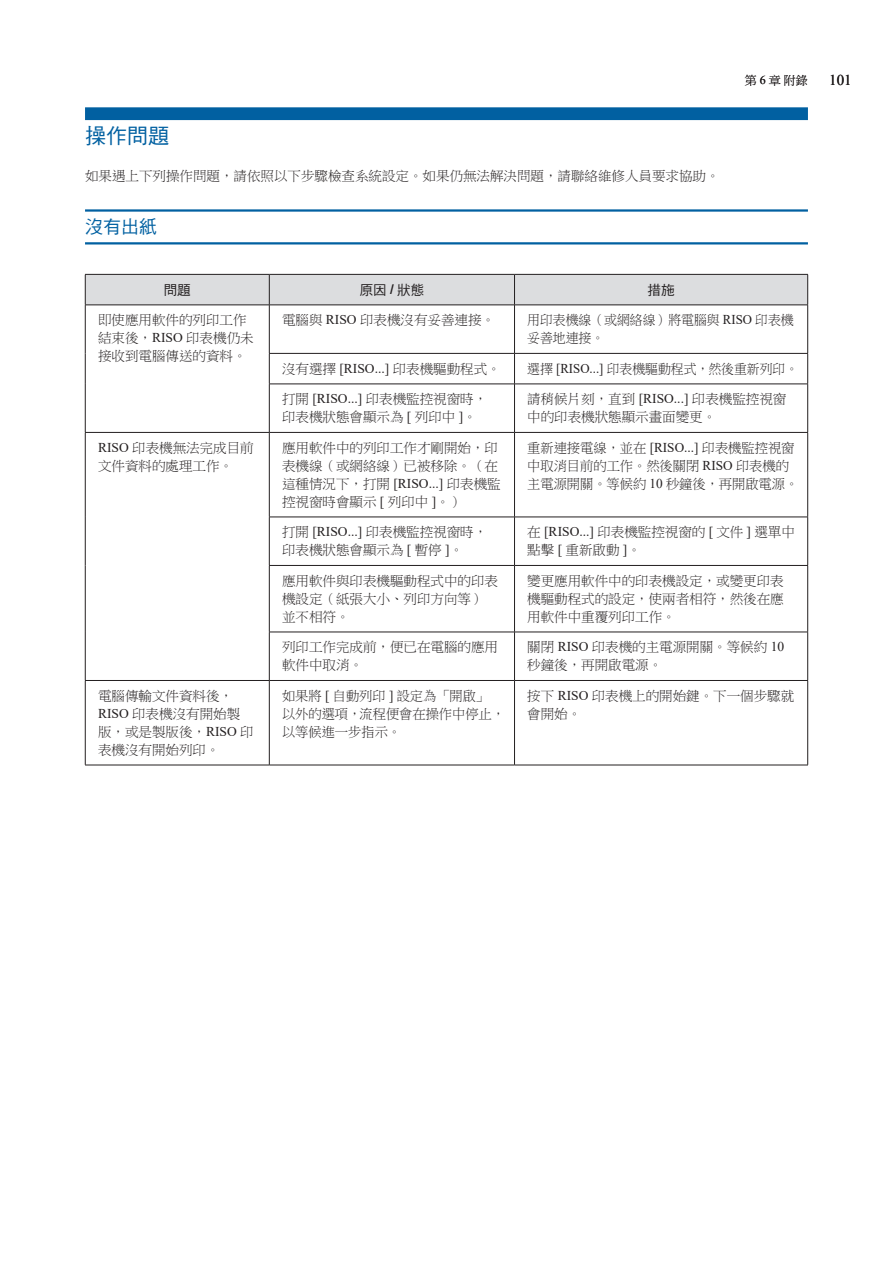
<style>
.page{position:relative;width:893px;height:1263px;background:#fff}
.page>*{position:absolute;margin:0;border:0;box-sizing:border-box;transform-origin:0 0}
.t1{font:21px "DF Hei Md HKSCS U";color:#0160a1}
.t2{font:18px "DF Hei Md HKSCS U";color:#0160a1}
.t3{font:15px "Times New Roman";color:#231f20}
.t4{font:13.5px/18px "DF Ming Lt HKSCS U";color:#231f20}
.t5{font:13.5px/18px "DF Ming Lt HKSCS U";color:#231f20;scale:.95 1}
.t6{font:13.5px "DF Hei Md HKSCS U";color:#231f20}
.t7{font:12px "DF Ming Lt HKSCS U";color:#231f20}
.s1{font-family:"Times New Roman"}
.s2{font-family:"Arial";font-weight:700}
</style>
<div class="page">
<div style="left:85px;top:107px;width:723px;height:13px;background:#0160a1"></div>
<hr style="left:85px;top:209px;width:723px;height:3px;background:#0160a1">
<hr style="left:85px;top:242px;width:723px;height:2px;background:#0160a1">
<div style="left:86px;top:275px;width:721px;height:30px;background:#dcdddf"></div>
<hr style="left:85px;top:274px;width:184px;height:1px;background:#231f20">
<hr style="left:85px;top:275px;width:1px;height:30px;background:#231f20">
<hr style="left:269px;top:274px;width:245px;height:1px;background:#231f20">
<hr style="left:269px;top:275px;width:1px;height:30px;background:#231f20">
<hr style="left:514px;top:274px;width:294px;height:1px;background:#231f20">
<hr style="left:514px;top:275px;width:1px;height:30px;background:#231f20">
<hr style="left:807px;top:275px;width:1px;height:30px;background:#231f20">
<hr style="left:85px;top:305px;width:1px;height:48px;background:#231f20">
<hr style="left:269px;top:305px;width:1px;height:48px;background:#231f20">
<hr style="left:514px;top:305px;width:1px;height:48px;background:#231f20">
<hr style="left:807px;top:305px;width:1px;height:48px;background:#231f20">
<hr style="left:85px;top:353px;width:1px;height:31px;background:#231f20">
<hr style="left:269px;top:353px;width:245px;height:1px;background:#231f20">
<hr style="left:269px;top:354px;width:1px;height:30px;background:#231f20">
<hr style="left:514px;top:353px;width:294px;height:1px;background:#231f20">
<hr style="left:514px;top:354px;width:1px;height:30px;background:#231f20">
<hr style="left:807px;top:354px;width:1px;height:30px;background:#231f20">
<hr style="left:85px;top:384px;width:1px;height:48px;background:#231f20">
<hr style="left:269px;top:384px;width:245px;height:1px;background:#231f20">
<hr style="left:269px;top:384px;width:1px;height:48px;background:#231f20">
<hr style="left:514px;top:384px;width:294px;height:1px;background:#231f20">
<hr style="left:514px;top:384px;width:1px;height:48px;background:#231f20">
<hr style="left:807px;top:384px;width:1px;height:48px;background:#231f20">
<hr style="left:85px;top:432px;width:184px;height:1px;background:#231f20">
<hr style="left:85px;top:433px;width:1px;height:84px;background:#231f20">
<hr style="left:269px;top:432px;width:245px;height:1px;background:#231f20">
<hr style="left:269px;top:433px;width:1px;height:84px;background:#231f20">
<hr style="left:514px;top:432px;width:294px;height:1px;background:#231f20">
<hr style="left:514px;top:433px;width:1px;height:84px;background:#231f20">
<hr style="left:807px;top:433px;width:1px;height:84px;background:#231f20">
<hr style="left:85px;top:517px;width:1px;height:48px;background:#231f20">
<hr style="left:269px;top:517px;width:245px;height:1px;background:#231f20">
<hr style="left:269px;top:517px;width:1px;height:48px;background:#231f20">
<hr style="left:514px;top:517px;width:294px;height:1px;background:#231f20">
<hr style="left:514px;top:517px;width:1px;height:48px;background:#231f20">
<hr style="left:807px;top:517px;width:1px;height:48px;background:#231f20">
<hr style="left:85px;top:565px;width:1px;height:67px;background:#231f20">
<hr style="left:269px;top:565px;width:245px;height:1px;background:#231f20">
<hr style="left:269px;top:566px;width:1px;height:66px;background:#231f20">
<hr style="left:514px;top:565px;width:294px;height:1px;background:#231f20">
<hr style="left:514px;top:566px;width:1px;height:66px;background:#231f20">
<hr style="left:807px;top:566px;width:1px;height:66px;background:#231f20">
<hr style="left:85px;top:632px;width:1px;height:48px;background:#231f20">
<hr style="left:269px;top:632px;width:245px;height:1px;background:#231f20">
<hr style="left:269px;top:632px;width:1px;height:48px;background:#231f20">
<hr style="left:514px;top:632px;width:294px;height:1px;background:#231f20">
<hr style="left:514px;top:632px;width:1px;height:48px;background:#231f20">
<hr style="left:807px;top:632px;width:1px;height:48px;background:#231f20">
<hr style="left:85px;top:680px;width:184px;height:1px;background:#231f20">
<hr style="left:85px;top:681px;width:1px;height:84px;background:#231f20">
<hr style="left:269px;top:680px;width:245px;height:1px;background:#231f20">
<hr style="left:269px;top:681px;width:1px;height:84px;background:#231f20">
<hr style="left:514px;top:680px;width:294px;height:1px;background:#231f20">
<hr style="left:514px;top:681px;width:1px;height:84px;background:#231f20">
<hr style="left:807px;top:681px;width:1px;height:84px;background:#231f20">
<hr style="left:85px;top:305px;width:184px;height:1px;background:#231f20">
<hr style="left:269px;top:305px;width:245px;height:1px;background:#231f20">
<hr style="left:514px;top:305px;width:294px;height:1px;background:#231f20">
<hr style="left:85px;top:765px;width:184px;height:1px;background:#231f20">
<hr style="left:269px;top:765px;width:245px;height:1px;background:#231f20">
<hr style="left:514px;top:765px;width:294px;height:1px;background:#231f20">
<h1 class="t1" style="left:85px;top:125px;width:85px">操作問題</h1>
<p class="t4" style="left:85px;top:167px;width:636px">如果遇上下列操作問題，請依照以下步驟檢查系統設定。如果仍無法解決問題，請聯絡維修人員要求協助。</p>
<h2 class="t2" style="left:85px;top:218px;width:73px">沒有出紙</h2>
<p class="t7" style="left:745px;top:74px;width:64px">第<span class="s1">6</span>章附錄</p>
<p class="t3" style="left:829px;top:70px;width:24px">101</p>
<p class="t6" style="left:164px;top:283px;width:28px">問題</p>
<p class="t6" style="left:360px;top:283px;width:66px">原因 <span class="s2">/</span> 狀態</p>
<p class="t6" style="left:648px;top:283px;width:28px">措施</p>
<p class="t4" style="left:98px;top:311px;width:157px">即使應用軟件的列印工作結束後，<span class="s1">RISO</span> 印表機仍未接收到電腦傳送的資料。</p>
<p class="t4" style="left:282px;top:311px;width:215px">電腦與 <span class="s1">RISO</span> 印表機沒有妥善連接。</p>
<p class="t5" style="left:527px;top:311px;width:282px">用印表機線（或網絡線）將電腦與 <span class="s1">RISO</span> 印表機妥善地連接。</p>
<p class="t4" style="left:282px;top:360px;width:220px">沒有選擇 <span class="s1">[RISO...]</span> 印表機驅動程式。</p>
<p class="t5" style="left:527px;top:360px;width:287px">選擇 <span class="s1">[RISO...]</span> 印表機驅動程式，然後重新列印。</p>
<p class="t4" style="left:282px;top:390px;width:207px">打開 <span class="s1">[RISO...]</span> 印表機監控視窗時，印表機狀態會顯示為 <span class="s1">[</span> 列印中 <span class="s1">]</span>。</p>
<p class="t4" style="left:527px;top:390px;width:261px">請稍候片刻，直到 <span class="s1">[RISO...]</span> 印表機監控視窗中的印表機狀態顯示畫面變更。</p>
<p class="t4" style="left:98px;top:439px;width:157px"><span class="s1">RISO</span> 印表機無法完成目前文件資料的處理工作。</p>
<p class="t4" style="left:282px;top:439px;width:220px">應用軟件中的列印工作才剛開始，印表機線（或網絡線）已被移除。（在這種情況下，打開 <span class="s1">[RISO...]</span> 印表機監控視窗時會顯示 <span class="s1">[</span> 列印中 <span class="s1">]</span>。）</p>
<p class="t4" style="left:527px;top:439px;width:272px">重新連接電線，並在 <span class="s1">[RISO...]</span> 印表機監控視窗中取消目前的工作。然後關閉 <span class="s1">RISO</span> 印表機的主電源開關。等候約 <span class="s1">10</span> 秒鐘後，再開啟電源。</p>
<p class="t4" style="left:282px;top:523px;width:207px">打開 <span class="s1">[RISO...]</span> 印表機監控視窗時，印表機狀態會顯示為 <span class="s1">[</span> 暫停 <span class="s1">]</span>。</p>
<p class="t4" style="left:527px;top:523px;width:269px">在 <span class="s1">[RISO...]</span> 印表機監控視窗的 <span class="s1">[</span> 文件 <span class="s1">]</span> 選單中點擊 <span class="s1">[</span> 重新啟動 <span class="s1">]</span>。</p>
<p class="t4" style="left:282px;top:572px;width:217px">應用軟件與印表機驅動程式中的印表機設定（紙張大小、列印方向等）並不相符。</p>
<p class="t4" style="left:527px;top:572px;width:258px;text-align:justify">變更應用軟件中的印表機設定，或變更印表機驅動程式的設定，使兩者相符，然後在應用軟件中重覆列印工作。</p>
<p class="t4" style="left:282px;top:638px;width:217px">列印工作完成前，便已在電腦的應用軟件中取消。</p>
<p class="t4" style="left:527px;top:638px;width:258px">關閉 <span class="s1">RISO</span> 印表機的主電源開關。等候約 <span class="s1">10</span>秒鐘後，再開啟電源。</p>
<p class="t4" style="left:98px;top:687px;width:157px">電腦傳輸文件資料後，<br><span class="s1">RISO</span> 印表機沒有開始製版，或是製版後，<span class="s1">RISO</span> 印表機沒有開始列印。</p>
<p class="t4" style="left:282px;top:687px;width:224px">如果將 <span class="s1">[</span> 自動列印 <span class="s1">]</span> 設定為「開啟」以外的選項，流程便會在操作中停止，以等候進一步指示。</p>
<p class="t4" style="left:527px;top:687px;width:269px">按下 <span class="s1">RISO</span> 印表機上的開始鍵。下一個步驟就會開始。</p>
</div>
